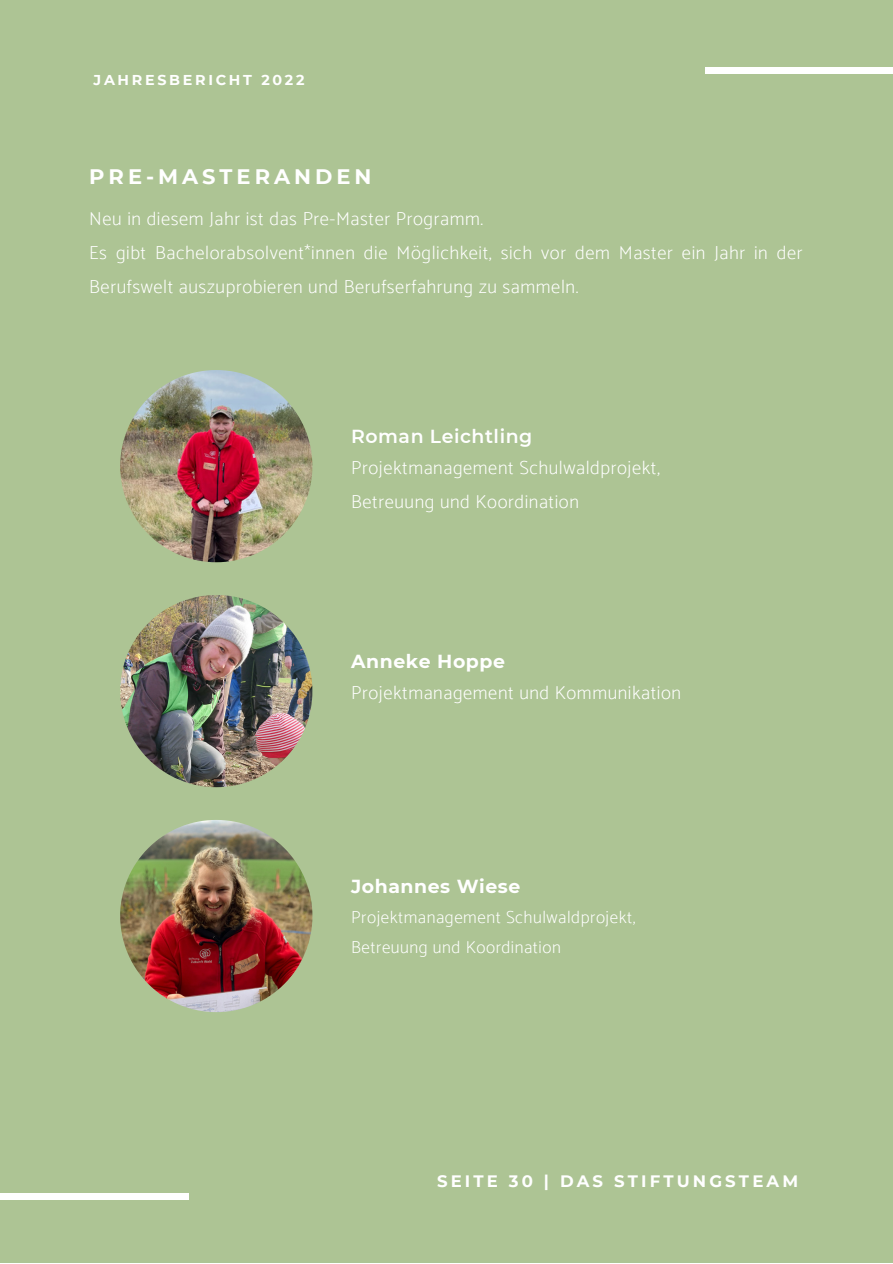
<style>
.page{position:relative;width:893px;height:1264px;background:#fff}
.page>*{position:absolute;margin:0;border:0;box-sizing:border-box;transform-origin:0 0}
.t1{font:700 21px "Montserrat";letter-spacing:.19em;color:#fff}
.t2{font:200 18.9px/33.8px "Catamaran";letter-spacing:.03em;color:#fff}
.t3{font:700 18.9px "Montserrat";letter-spacing:.03em;color:#fff}
.t4{font:600 18.9px "Montserrat";letter-spacing:.03em;color:#fff}
.t5{font:200 17.4px "Catamaran";letter-spacing:.03em;color:#fff}
.t6{font:700 16.5px "Montserrat";letter-spacing:.19em;color:#fff}
.t7{font:700 14.25px "Montserrat";letter-spacing:.19em;color:#fff}
</style>
<div class="page">
<div style="left:0;top:0;width:892px;height:1262px;background:#adc494"></div>
<div style="left:705px;top:68px;width:187px;height:6px;background:#fff"></div>
<div style="left:0;top:1192px;width:189px;height:7px;background:#fff"></div>
<img style="left:120px;top:370px;width:192px;height:192px">
<img style="left:120px;top:595px;width:192px;height:192px">
<img style="left:120px;top:820px;width:192px;height:192px">
<p class="t7" style="left:94px;top:71px;width:212px">JAHRESBERICHT 2022</p>
<p class="t1" style="left:89px;top:164px;width:284px">PRE-MASTERANDEN</p>
<p class="t2" style="left:89px;top:202px;width:395px">Neu in diesem Jahr ist das Pre-Master Programm.</p>
<p class="t2" style="left:89px;top:236px;width:714px">Es gibt Bachelorabsolvent*innen die Möglichkeit, sich vor dem Master ein Jahr in der<br>Berufswelt auszuprobieren und Berufserfahrung zu sammeln.</p>
<p class="t4" style="left:351px;top:424px;width:183px">Roman Leichtling</p>
<p class="t2" style="left:351px;top:451px;width:310px">Projektmanagement Schulwaldprojekt,</p>
<p class="t2" style="left:351px;top:484px;width:229px">Betreuung und Koordination</p>
<p class="t3" style="left:351px;top:649px;width:155px">Anneke Hoppe</p>
<p class="t2" style="left:351px;top:675px;width:331px">Projektmanagement und Kommunikation</p>
<p class="t3" style="left:351px;top:874px;width:171px">Johannes Wiese</p>
<p class="t5" style="left:351px;top:906px;width:286px">Projektmanagement Schulwaldprojekt,</p>
<p class="t5" style="left:351px;top:937px;width:211px">Betreuung und Koordination</p>
<p class="t6" style="left:437px;top:1171px;width:362px">SEITE 30 | DAS STIFTUNGSTEAM</p>
</div>
